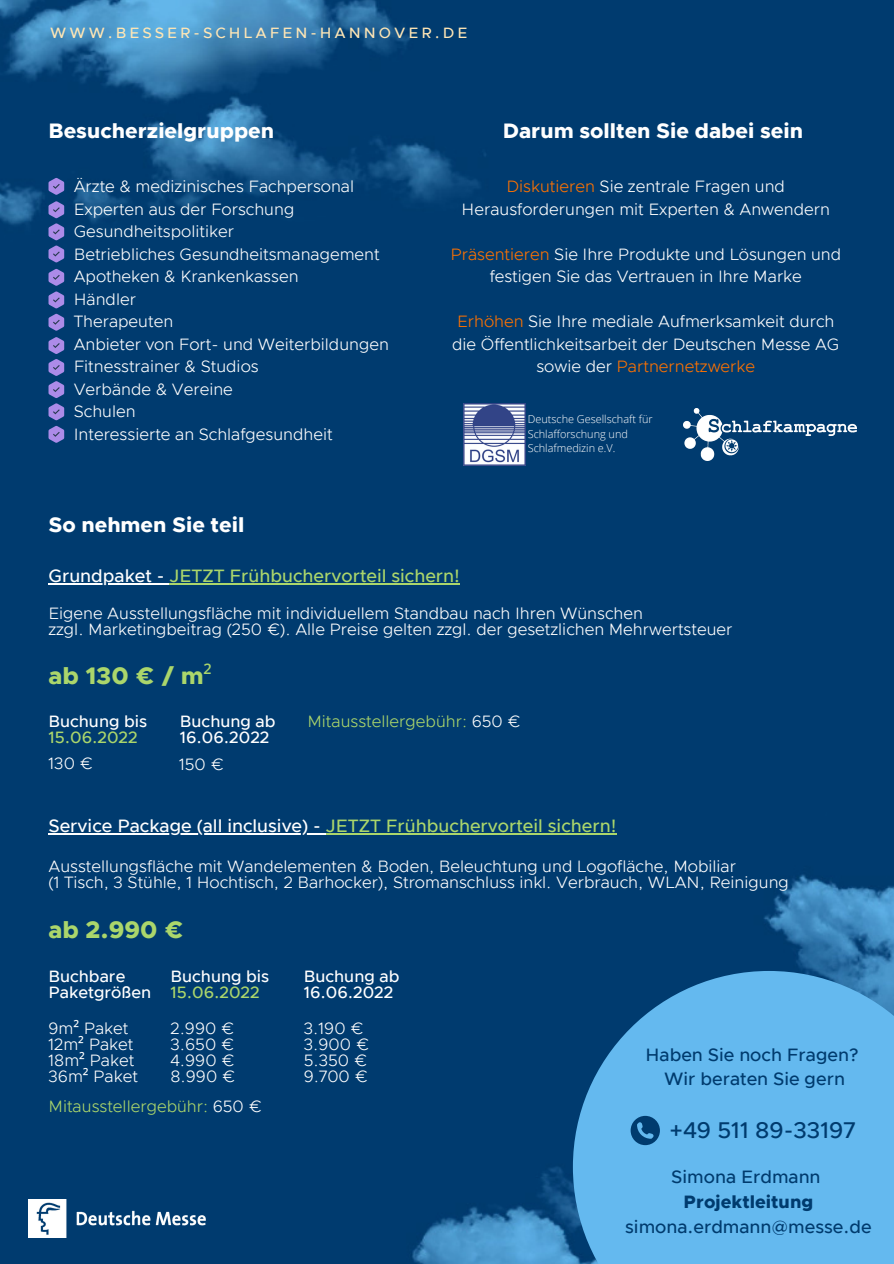
<style>
.page{position:relative;width:894px;height:1264px;background:#fff}
.page>*{position:absolute;margin:0;border:0;box-sizing:border-box;transform-origin:0 0}
.t1{font:800 24px "Clarity City";color:#abd66b}
.t2{font:500 22.8px "Clarity City";color:#003b6e}
.t3{font:800 21px "Clarity City";color:#fff}
.t4{font:500 18px "Clarity City";color:#abd66b}
.t5{font:500 18px "Clarity City";color:#003b6e}
.t6{font:800 18px "Clarity City";color:#003b6e}
.t7{font:300 16.5px/22.5px "Clarity City";color:#fff;text-align:center}
.t8{font:500 16.5px "Clarity City";color:#fff}
.t9{font:300 16.5px "Clarity City";color:#abd66b}
.t10{font:500 16.5px "Clarity City";color:#abd66b}
.t11{font:500 15px "Clarity City";letter-spacing:.2em;color:#ffe6b5}
.t12{font:300 10.95px/14.5px "Open Sans";color:#fff}
.s1{color:#ff7200}
.s2{color:#fff}
.s3{font-family:"Noto Sans";font-weight:400}
</style>
<div class="page">
<div style="left:0;top:0;width:893px;height:1263px;background:#003b6f"></div>
<img style="left:0;top:0;width:718px;height:482px">
<svg style="left:48px;top:178px;width:16px;height:17px"></svg>
<svg style="left:48px;top:201px;width:16px;height:61px"></svg>
<svg style="left:48px;top:269px;width:16px;height:39px"></svg>
<svg style="left:48px;top:314px;width:16px;height:17px"></svg>
<svg style="left:48px;top:337px;width:16px;height:83px"></svg>
<svg style="left:48px;top:426px;width:16px;height:17px"></svg>
<img style="left:683px;top:408px;width:172px;height:52px">
<img style="left:463px;top:403px;width:62px;height:62px">
<svg style="left:572px;top:970px;width:321px;height:293px;background:#58aae0"></svg>
<svg style="left:630px;top:1115px;width:29px;height:30px"></svg>
<img style="left:28px;top:1199px;width:177px;height:38px">
<hr style="left:48px;top:583px;width:121px;height:1px;background:#fff">
<hr style="left:169px;top:583px;width:291px;height:1px;background:#abd66b">
<hr style="left:48px;top:833px;width:278px;height:1px;background:#fff">
<hr style="left:326px;top:833px;width:290px;height:1px;background:#abd66b">
<p class="t11" style="left:50px;top:26px;width:418px">WWW.BESSER-SCHLAFEN-HANNOVER.DE</p>
<p class="t3" style="left:48px;top:121px;width:227px">Besucherzielgruppen</p>
<p class="t3" style="left:502px;top:121px;width:301px">Darum sollten Sie dabei sein</p>
<p class="t7" style="left:74px;top:176px;width:282px">Ärzte &amp; medizinisches Fachpersonal</p>
<p class="t7" style="left:74px;top:198px;width:222px">Experten aus der Forschung</p>
<p class="t7" style="left:74px;top:221px;width:162px">Gesundheitspolitiker</p>
<p class="t7" style="left:74px;top:243px;width:307px">Betriebliches Gesundheitsmanagement</p>
<p class="t7" style="left:74px;top:266px;width:226px">Apotheken &amp; Krankenkassen</p>
<p class="t7" style="left:74px;top:288px;width:64px">Händler</p>
<p class="t7" style="left:74px;top:311px;width:101px">Therapeuten</p>
<p class="t7" style="left:74px;top:333px;width:316px">Anbieter von Fort- und Weiterbildungen</p>
<p class="t7" style="left:74px;top:356px;width:186px">Fitnesstrainer &amp; Studios</p>
<p class="t7" style="left:74px;top:378px;width:161px">Verbände &amp; Vereine</p>
<p class="t7" style="left:74px;top:401px;width:63px">Schulen</p>
<p class="t7" style="left:74px;top:424px;width:260px">Interessierte an Schlafgesundheit</p>
<p class="t3" style="left:48px;top:515px;width:197px">So nehmen Sie teil</p>
<p class="t7" style="left:461px;top:176px;width:370px"><span class="s1">Diskutieren</span> Sie zentrale Fragen und<br>Herausforderungen mit Experten &amp; Anwendern</p>
<p class="t7" style="left:450px;top:243px;width:392px"><span class="s1">Präsentieren</span> Sie Ihre Produkte und Lösungen und festigen Sie das Vertrauen in Ihre Marke</p>
<p class="t7" style="left:452px;top:311px;width:388px"><span class="s1">Erhöhen</span> Sie Ihre mediale Aufmerksamkeit durch die Öffentlichkeitsarbeit der Deutschen Messe AG sowie der <span class="s1">Partnernetzwerke</span></p>
<p class="t12" style="left:527px;top:412px;width:126px">Deutsche Gesellschaft für<br>Schlafforschung und<br>Schlafmedizin e.V.</p>
<p class="t4" style="left:48px;top:568px;width:413px"><span class="s2">Grundpaket -</span> JETZT Frühbuchervorteil sichern!</p>
<p class="t7" style="left:48px;top:603px;width:595px">Eigene Ausstellungsfläche mit individuellem Standbau nach Ihren Wünschen</p>
<p class="t7" style="left:48px;top:619px;width:685px">zzgl. Marketingbeitrag (250 €). Alle Preise gelten zzgl. der gesetzlichen Mehrwertsteuer</p>
<p class="t1" style="left:48px;top:664px;width:165px">ab 130 € / m<span class="s3">²</span></p>
<p class="t8" style="left:48px;top:714px;width:100px">Buchung bis</p>
<p class="t10" style="left:48px;top:729px;width:91px">15.06.2022</p>
<p class="t7" style="left:48px;top:753px;width:46px">130 €</p>
<p class="t8" style="left:180px;top:714px;width:97px">Buchung ab</p>
<p class="t8" style="left:180px;top:729px;width:91px">16.06.2022</p>
<p class="t7" style="left:179px;top:753px;width:46px">150 €</p>
<p class="t9" style="left:307px;top:714px;width:215px">Mitausstellergebühr: <span class="s2">650 €</span></p>
<p class="t4" style="left:48px;top:817px;width:569px"><span class="s2">Service Package (all inclusive) -</span> JETZT Frühbuchervorteil sichern!</p>
<p class="t7" style="left:48px;top:856px;width:689px">Ausstellungsfläche mit Wandelementen &amp; Boden, Beleuchtung und Logofläche, Mobiliar</p>
<p class="t7" style="left:48px;top:871px;width:741px">(1 Tisch, 3 Stühle, 1 Hochtisch, 2 Barhocker), Stromanschluss inkl. Verbrauch, WLAN, Reinigung</p>
<p class="t1" style="left:48px;top:918px;width:137px">ab 2.990 €</p>
<p class="t8" style="left:48px;top:969px;width:78px">Buchbare</p>
<p class="t8" style="left:48px;top:984px;width:104px">Paketgrößen</p>
<p class="t8" style="left:170px;top:969px;width:100px">Buchung bis</p>
<p class="t10" style="left:170px;top:984px;width:91px">15.06.2022</p>
<p class="t8" style="left:304px;top:969px;width:97px">Buchung ab</p>
<p class="t8" style="left:304px;top:984px;width:91px">16.06.2022</p>
<p class="t7" style="left:48px;top:1018px;width:81px">9m<span class="s3">²</span> Paket</p>
<p class="t7" style="left:48px;top:1033px;width:86px">12m<span class="s3">²</span> Paket</p>
<p class="t7" style="left:48px;top:1049px;width:87px">18m<span class="s3">²</span> Paket</p>
<p class="t7" style="left:48px;top:1065px;width:91px">36m<span class="s3">²</span> Paket</p>
<p class="t9" style="left:48px;top:1098px;width:215px">Mitausstellergebühr: <span class="s2">650 €</span></p>
<p class="t7" style="left:170px;top:1018px;width:65px">2.990 €</p>
<p class="t7" style="left:170px;top:1033px;width:65px">3.650 €</p>
<p class="t7" style="left:170px;top:1049px;width:66px">4.990 €</p>
<p class="t7" style="left:170px;top:1065px;width:66px">8.990 €</p>
<p class="t7" style="left:304px;top:1018px;width:61px">3.190 €</p>
<p class="t7" style="left:304px;top:1033px;width:67px">3.900 €</p>
<p class="t7" style="left:304px;top:1049px;width:65px">5.350 €</p>
<p class="t7" style="left:304px;top:1065px;width:66px">9.700 €</p>
<p class="t5" style="left:645px;top:1046px;width:214px">Haben Sie noch Fragen?</p>
<p class="t5" style="left:663px;top:1071px;width:182px">Wir beraten Sie gern</p>
<p class="t2" style="left:669px;top:1119px;width:188px">+49 511 89-33197</p>
<p class="t5" style="left:671px;top:1168px;width:151px">Simona Erdmann</p>
<p class="t6" style="left:683px;top:1193px;width:131px">Projektleitung</p>
<p class="t5" style="left:625px;top:1218px;width:248px">simona.erdmann@messe.de</p>
</div>
